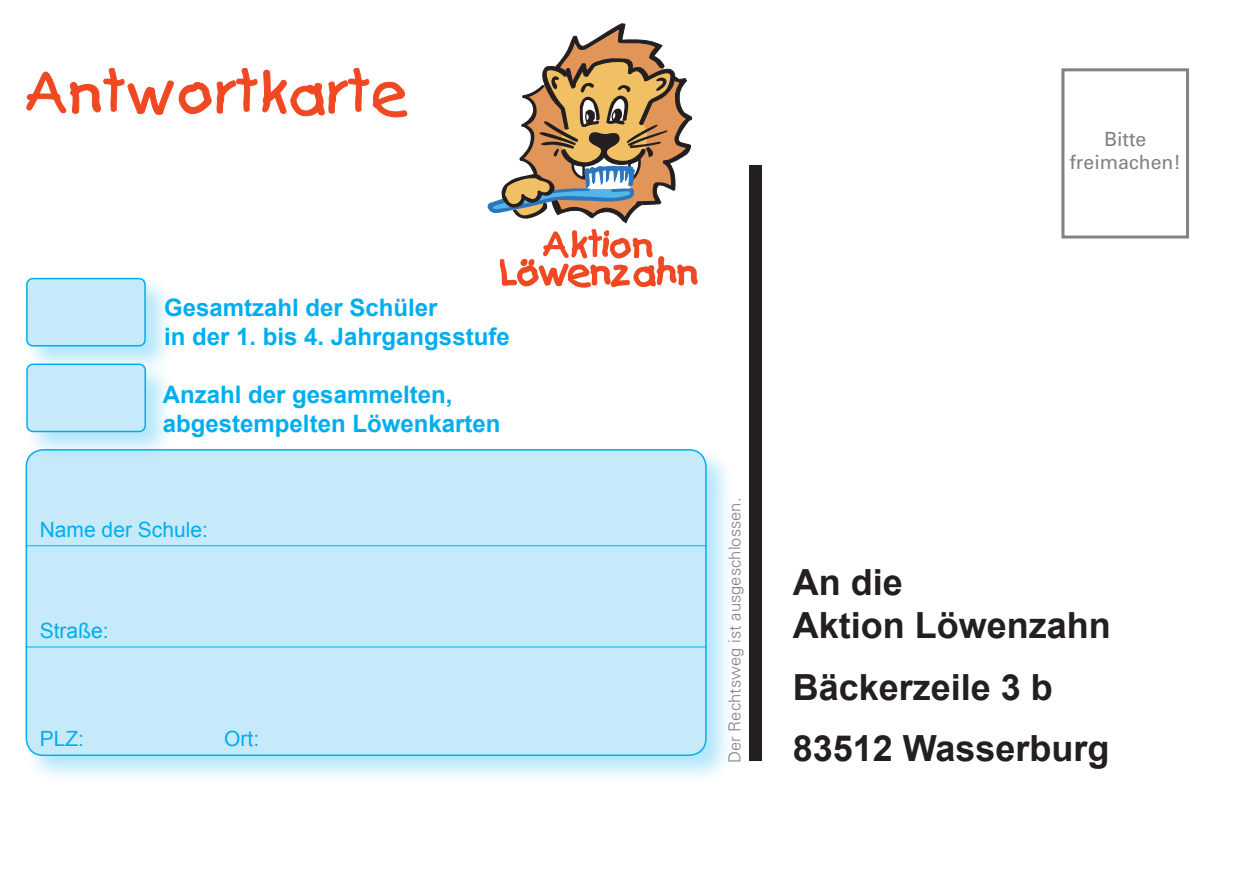
<style>
.page{position:relative;width:1260px;height:893px;background:#fff}
.page>*{position:absolute;margin:0;border:0;box-sizing:border-box;transform-origin:0 0}
.t1{font:700 36px "Arial";color:#231f20}
.t2{font:700 24px "Arial";color:#00aeef}
.t3{font:21px "Arial";color:#00aeef}
.t4{font:19.5px "Univers";color:#808285}
.t5{font:300 16.5px "Univers";letter-spacing:.005em;color:#808285}
</style>
<div class="page">
<div style="left:22px;top:274px;width:153px;height:101px;background:#00aeef;opacity:.3"></div>
<div style="left:27px;top:278px;width:118px;height:67px;background:#c6eafa;border-radius:6px"></div>
<div style="left:26px;top:278px;width:120px;height:68px;border:2px solid #00aeef;border-radius:6px"></div>
<div style="left:22px;top:445px;width:714px;height:339px;background:#00aeef;opacity:.3"></div>
<div style="left:26px;top:449px;width:680px;height:306px;background:#c6eafa;border-radius:17px"></div>
<div style="left:26px;top:449px;width:681px;height:306px;border:2px solid #00aeef;border-radius:17px"></div>
<div style="left:749px;top:165px;width:13px;height:595px;background:#231f20"></div>
<div style="left:23px;top:360px;width:152px;height:101px;background:#00aeef;opacity:.3"></div>
<div style="left:27px;top:364px;width:118px;height:67px;background:#c6eafa;border-radius:6px"></div>
<div style="left:26px;top:363px;width:120px;height:69px;border:2px solid #00aeef;border-radius:6px"></div>
<hr style="left:26px;top:646px;width:681px;height:1px;background:#00aeef">
<hr style="left:26px;top:545px;width:681px;height:1px;background:#00aeef">
<svg style="left:26px;top:67px;width:382px;height:51px"></svg>
<div style="left:1061px;top:68px;width:128px;height:170px;border:3px solid #808285"></div>
<svg style="left:487px;top:23px;width:211px;height:264px"></svg>
<p class="t2" style="left:164px;top:292px;width:275px">Gesamtzahl der Schüler</p>
<p class="t2" style="left:164px;top:321px;width:347px">in der 1. bis 4. Jahrgangsstufe</p>
<p class="t2" style="left:163px;top:379px;width:291px">Anzahl der gesammelten,</p>
<p class="t2" style="left:163px;top:408px;width:339px">abgestempelten Löwenkarten</p>
<p class="t3" style="left:40px;top:515px;width:170px">Name der Schule:</p>
<p class="t3" style="left:40px;top:617px;width:70px">Straße:</p>
<p class="t3" style="left:40px;top:724px;width:46px">PLZ:</p>
<p class="t3" style="left:224px;top:724px;width:37px">Ort:</p>
<p class="t4" style="left:1104px;top:127px;width:44px">Bitte</p>
<p class="t4" style="left:1069px;top:151px;width:113px">freimachen!</p>
<p class="t5" style="left:724px;top:763px;width:267px;rotate:-90deg">Der Rechtsweg ist ausgeschlossen.</p>
<p class="t1" style="left:793px;top:558px;width:112px">An die</p>
<p class="t1" style="left:793px;top:602px;width:320px">Aktion Löwenzahn</p>
<p class="t1" style="left:793px;top:663px;width:262px">Bäckerzeile 3 b</p>
<p class="t1" style="left:793px;top:724px;width:318px">83512 Wasserburg</p>
</div>
